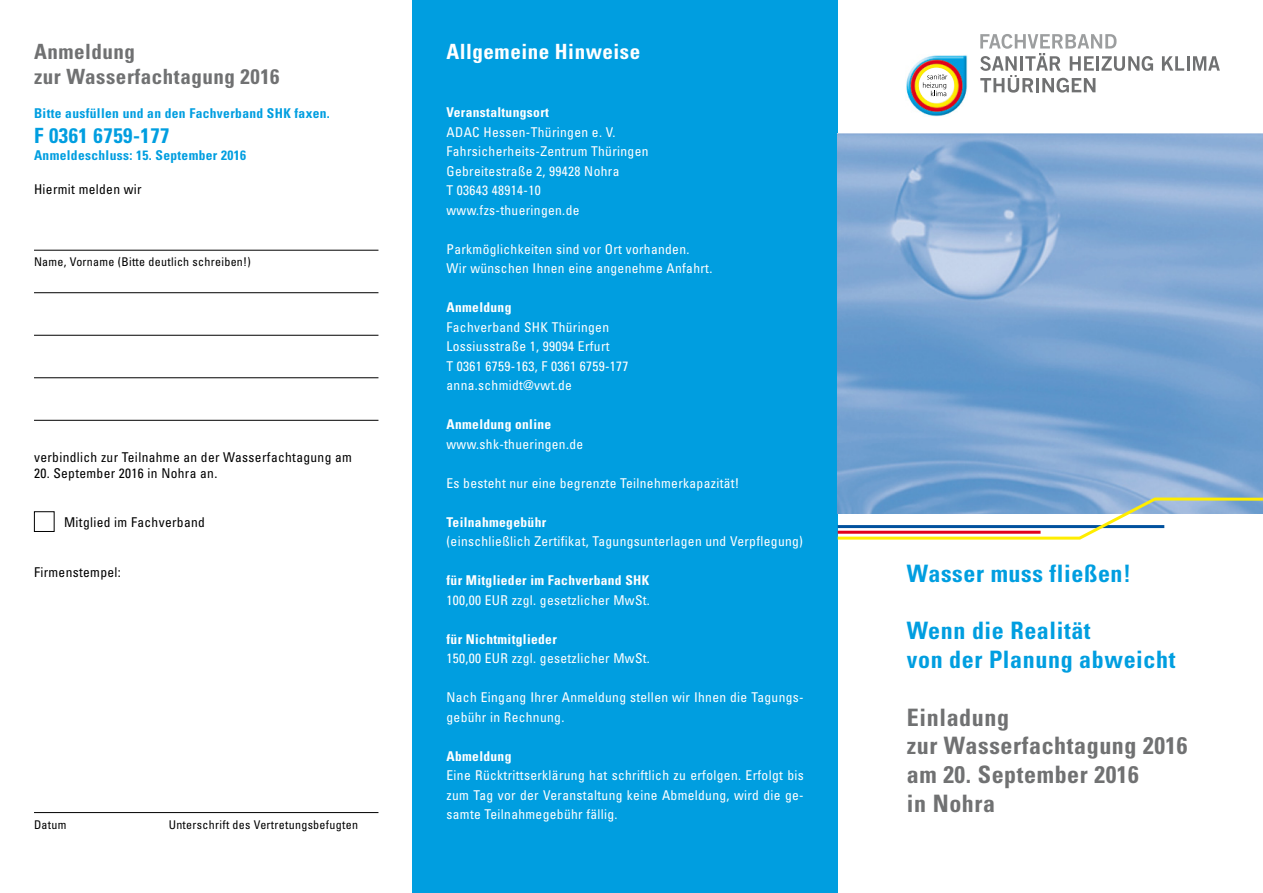
<style>
.page{position:relative;width:1263px;height:893px;background:#fff}
.page>*{position:absolute;margin:0;border:0;box-sizing:border-box;transform-origin:0 0}
.t1{font:700 condensed 24px/28.8px "Univers";letter-spacing:.025em;color:#707172}
.t2{font:700 condensed 24px/28.8px "Univers";letter-spacing:.025em;color:#009ee0}
.t3{font:700 condensed 21px/25.2px "Univers";letter-spacing:.025em;color:#707172}
.t4{font:700 condensed 21px "Univers";letter-spacing:.025em;color:#fff}
.t5{font:700 condensed 21px "Univers";letter-spacing:.025em;color:#009ee0}
.t6{font:condensed 13.5px/19.5px "Univers";letter-spacing:.025em;color:#fff}
.t7{font:condensed 13.5px "Univers";letter-spacing:.025em;color:#000}
.t8{font:700 condensed 13.5px "Univers";letter-spacing:.025em;color:#fff}
.t9{font:700 condensed 13.5px "Univers";letter-spacing:.025em;color:#009ee0}
.t10{font:condensed 12px "Univers";letter-spacing:.025em;color:#000}
</style>
<div class="page">
<div style="left:412px;top:0;width:426px;height:893px;background:#009ee0"></div>
<hr style="left:34px;top:250px;width:344px;height:1px;background:#000">
<hr style="left:34px;top:292px;width:344px;height:1px;background:#000">
<hr style="left:34px;top:335px;width:344px;height:1px;background:#000">
<hr style="left:34px;top:377px;width:344px;height:1px;background:#000">
<hr style="left:34px;top:420px;width:344px;height:1px;background:#000">
<hr style="left:34px;top:812px;width:344px;height:1px;background:#000">
<div style="left:34px;top:511px;width:21px;height:21px;border:1px solid #000"></div>
<img style="left:838px;top:134px;width:425px;height:362px">
<svg style="left:837px;top:496px;width:426px;height:44px"></svg>
<img style="left:906px;top:55px;width:61px;height:61px">
<div style="left:919px;top:68px;width:35px;height:35px;background:#fff;border-radius:50%"></div>
<svg style="left:1162px;top:56px;width:58px;height:15px"></svg>
<svg style="left:980px;top:34px;width:173px;height:59px"></svg>
<svg style="left:923px;top:74px;width:24px;height:22px"></svg>
<h2 class="t3" style="left:34px;top:38px;width:247px">Anmeldung<br>zur Wasserfachtagung 2016</h2>
<p class="t9" style="left:34px;top:105px;width:297px">Bitte ausfüllen und an den Fachverband SHK faxen.</p>
<h2 class="t5" style="left:34px;top:123px;width:137px">F 0361 6759-177</h2>
<p class="t9" style="left:34px;top:146px;width:214px">Anmeldeschluss: 15. September 2016</p>
<p class="t7" style="left:34px;top:180px;width:109px">Hiermit melden wir</p>
<p class="t10" style="left:34px;top:254px;width:218px">Name, Vorname (Bitte deutlich schreiben!)</p>
<p class="t7" style="left:34px;top:449px;width:319px">verbindlich zur Teilnahme an der Wasserfachtagung am</p>
<p class="t7" style="left:34px;top:465px;width:185px">20. September 2016 in Nohra an.</p>
<p class="t7" style="left:64px;top:513px;width:142px">Mitglied im Fachverband</p>
<p class="t7" style="left:34px;top:564px;width:88px">Firmenstempel:</p>
<p class="t10" style="left:34px;top:817px;width:34px">Datum</p>
<p class="t10" style="left:169px;top:817px;width:191px">Unterschrift des Vertretungsbefugten</p>
<h2 class="t4" style="left:446px;top:38px;width:195px">Allgemeine Hinweise</h2>
<p class="t8" style="left:446px;top:104px;width:104px">Veranstaltungsort</p>
<p class="t6" style="left:446px;top:122px;width:204px">ADAC Hessen-Thüringen e. V.<br>Fahrsicherheits-Zentrum Thüringen<br>Gebreitestraße 2, 99428 Nohra<br>T 03643 48914-10 www.fzs-thueringen.de</p>
<p class="t6" style="left:446px;top:239px;width:267px">Parkmöglichkeiten sind vor Ort vorhanden.<br>Wir wünschen Ihnen eine angenehme Anfahrt.</p>
<p class="t8" style="left:446px;top:299px;width:66px">Anmeldung</p>
<p class="t6" style="left:446px;top:317px;width:184px">Fachverband SHK Thüringen<br>Lossiusstraße 1, 99094 Erfurt<br>T 0361 6759-163, F 0361 6759-177 anna.schmidt@vwt.de</p>
<p class="t8" style="left:446px;top:416px;width:106px">Anmeldung online</p>
<p class="t6" style="left:446px;top:434px;width:138px">www.shk-thueringen.de</p>
<p class="t6" style="left:446px;top:473px;width:294px">Es besteht nur eine begrenzte Teilnehmerkapazität!</p>
<p class="t8" style="left:446px;top:514px;width:101px">Teilnahmegebühr</p>
<p class="t6" style="left:446px;top:531px;width:358px">(einschließlich Zertifikat, Tagungsunterlagen und Verpflegung)</p>
<p class="t8" style="left:446px;top:572px;width:204px">für Mitglieder im Fachverband SHK</p>
<p class="t6" style="left:446px;top:590px;width:205px">100,00 EUR zzgl. gesetzlicher MwSt.</p>
<p class="t8" style="left:446px;top:631px;width:112px">für Nichtmitglieder</p>
<p class="t6" style="left:446px;top:648px;width:205px">150,00 EUR zzgl. gesetzlicher MwSt.</p>
<p class="t6" style="left:446px;top:687px;width:359px">Nach Eingang Ihrer Anmeldung stellen wir Ihnen die Tagungs&shy;gebühr in Rechnung.</p>
<p class="t8" style="left:446px;top:748px;width:66px">Abmeldung</p>
<p class="t6" style="left:446px;top:765px;width:359px;text-align:justify">Eine Rücktrittserklärung hat schriftlich zu erfolgen. Erfolgt bis zum Tag vor der Veranstaltung keine Abmeldung, wird die ge&shy;samte Teilnahmegebühr fällig.</p>
<h1 class="t2" style="left:907px;top:558px;width:226px">Wasser muss fließen!</h1>
<h1 class="t2" style="left:907px;top:616px;width:270px">Wenn die Realität<br>von der Planung abweicht</h1>
<h1 class="t1" style="left:907px;top:702px;width:282px">Einladung<br>zur Wasserfachtagung 2016 am 20. September 2016<br>in Nohra</h1>
</div>
